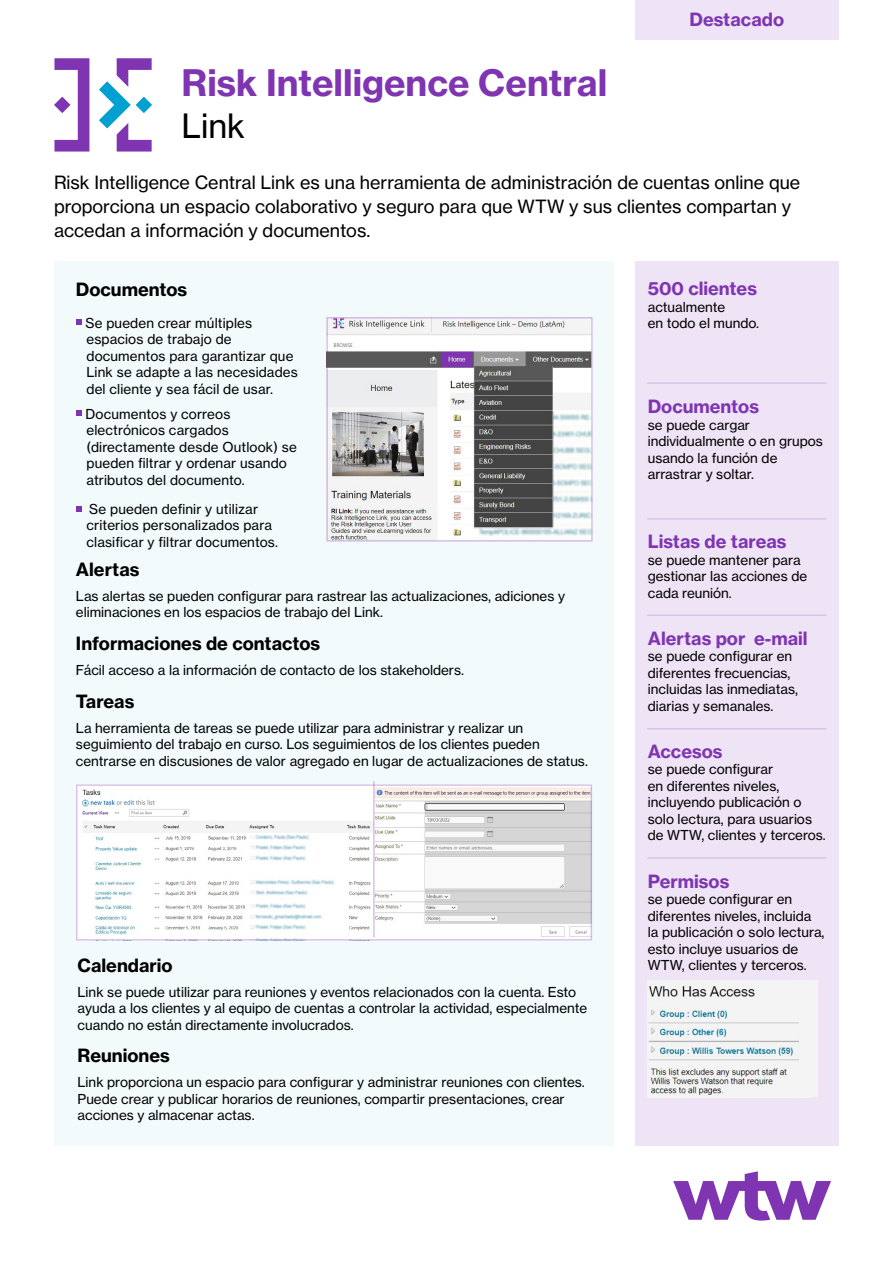
<style>
.page{position:relative;width:893px;height:1263px;background:#fff}
.page>*{position:absolute;margin:0;border:0;box-sizing:border-box;transform-origin:0 0}
.t1{font:36px "N Haas Grotesk TX Pro 75 Bd";color:#7f35b2}
.t2{font:33px "N Haas Grotesk TX Pro 55 Rg";color:#000}
.t3{font:18px/24px "N Haas Grotesk TX Pro 55 Rg";color:#000}
.t4{font:18px "N Haas Grotesk TX Pro 75 Bd";color:#7f35b2}
.t5{font:18px "N Haas Grotesk TX Pro 75 Bd";color:#000}
.t6{font:13.5px/16.5px "N Haas Grotesk TX Pro 55 Rg";color:#000}
</style>
<div class="page">
<div style="left:635px;top:0;width:203px;height:40px;background:#eee4f5"></div>
<svg style="left:673px;top:1171px;width:158px;height:49px"></svg>
<svg style="left:99px;top:58px;width:53px;height:94px"></svg>
<svg style="left:54px;top:58px;width:35px;height:94px"></svg>
<div style="left:635px;top:261px;width:203px;height:885px;background:#eee4f5"></div>
<div style="left:54px;top:261px;width:560px;height:885px;background:#f3fafc"></div>
<svg style="left:76px;top:319px;width:6px;height:6px"></svg>
<svg style="left:76px;top:410px;width:6px;height:6px"></svg>
<svg style="left:76px;top:506px;width:6px;height:5px"></svg>
<hr style="left:647px;top:382px;width:179px;height:2px;background:#7f35b2">
<hr style="left:647px;top:518px;width:179px;height:2px;background:#7f35b2">
<hr style="left:647px;top:614px;width:179px;height:2px;background:#7f35b2">
<hr style="left:647px;top:728px;width:179px;height:1px;background:#7f35b2">
<hr style="left:647px;top:857px;width:179px;height:2px;background:#7f35b2">
<img style="left:329px;top:320px;width:261px;height:219px">
<img style="left:79px;top:787px;width:510px;height:151px">
<div style="left:648px;top:980px;width:170px;height:117px;background:#f4f4f4"></div>
<img style="left:648px;top:986px;width:151px;height:109px">
<hr style="left:373px;top:781px;width:2px;height:156px;background:#7f35b2">
<h1 class="t1" style="left:181px;top:60px;width:427px">Risk Intelligence Central</h1>
<h2 class="t2" style="left:181px;top:106px;width:65px">Link</h2>
<h3 class="t4" style="left:689px;top:8px;width:96px">Destacado</h3>
<h3 class="t3" style="left:54px;top:171px;width:748px">Risk Intelligence Central Link es una herramienta de administración de cuentas online que proporciona un espacio colaborativo y seguro para que WTW y sus clientes compartan y accedan a información y documentos.</h3>
<h3 class="t5" style="left:76px;top:278px;width:113px">Documentos</h3>
<p class="t6" style="left:86px;top:314px;width:214px">Se pueden crear múltiples espacios de trabajo de documentos para garantizar que<br>Link se adapte a las necesidades del cliente y sea fácil de usar.</p>
<p class="t6" style="left:86px;top:405px;width:213px">Documentos y correos electrónicos cargados (directamente desde Outlook) se pueden filtrar y ordenar usando atributos del documento.</p>
<p class="t6" style="left:86px;top:501px;width:193px">Se pueden definir y utilizar criterios personalizados para clasificar y filtrar documentos.</p>
<h3 class="t5" style="left:76px;top:558px;width:65px">Alertas</h3>
<p class="t6" style="left:76px;top:588px;width:491px">Las alertas se pueden configurar para rastrear las actualizaciones, adiciones y eliminaciones en los espacios de trabajo del Link.</p>
<h3 class="t5" style="left:76px;top:632px;width:246px">Informaciones de contactos</h3>
<p class="t6" style="left:76px;top:662px;width:390px">Fácil acceso a la información de contacto de los stakeholders.</p>
<h3 class="t5" style="left:76px;top:689px;width:60px">Tareas</h3>
<p class="t6" style="left:76px;top:719px;width:513px">La herramienta de tareas se puede utilizar para administrar y realizar un seguimiento del trabajo en curso. Los seguimientos de los clientes pueden centrarse en discusiones de valor agregado en lugar de actualizaciones de status.</p>
<h3 class="t5" style="left:78px;top:954px;width:97px">Calendario</h3>
<p class="t6" style="left:78px;top:983px;width:511px">Link se puede utilizar para reuniones y eventos relacionados con la cuenta. Esto ayuda a los clientes y al equipo de cuentas a controlar la actividad, especialmente cuando no están directamente involucrados.</p>
<h3 class="t5" style="left:78px;top:1044px;width:94px">Reuniones</h3>
<p class="t6" style="left:78px;top:1074px;width:509px">Link proporciona un espacio para configurar y administrar reuniones con clientes.<br>Puede crear y publicar horarios de reuniones, compartir presentaciones, crear acciones y almacenar actas.</p>
<h3 class="t4" style="left:648px;top:277px;width:111px">500 clientes</h3>
<p class="t6" style="left:648px;top:298px;width:113px">actualmente<br>en todo el mundo.</p>
<h3 class="t4" style="left:648px;top:395px;width:113px">Documentos</h3>
<p class="t6" style="left:648px;top:416px;width:177px">se puede cargar individualmente o en grupos usando la función de arrastrar y soltar.</p>
<h3 class="t4" style="left:648px;top:530px;width:140px">Listas de tareas</h3>
<p class="t6" style="left:648px;top:552px;width:161px">se puede mantener para gestionar las acciones de cada reunión.</p>
<h3 class="t4" style="left:648px;top:627px;width:161px">Alertas por e-mail</h3>
<p class="t6" style="left:648px;top:648px;width:152px">se puede configurar en diferentes frecuencias, incluidas las inmediatas, diarias y semanales.</p>
<h3 class="t4" style="left:648px;top:740px;width:76px">Accesos</h3>
<p class="t6" style="left:648px;top:761px;width:180px">se puede configurar<br>en diferentes niveles, incluyendo publicación o solo lectura, para usuarios de WTW, clientes y terceros.</p>
<h3 class="t4" style="left:648px;top:870px;width:83px">Permisos</h3>
<p class="t6" style="left:648px;top:891px;width:178px">se puede configurar en diferentes niveles, incluida la publicación o solo lectura, esto incluye usuarios de<br>WTW, clientes y terceros.</p>
</div>
